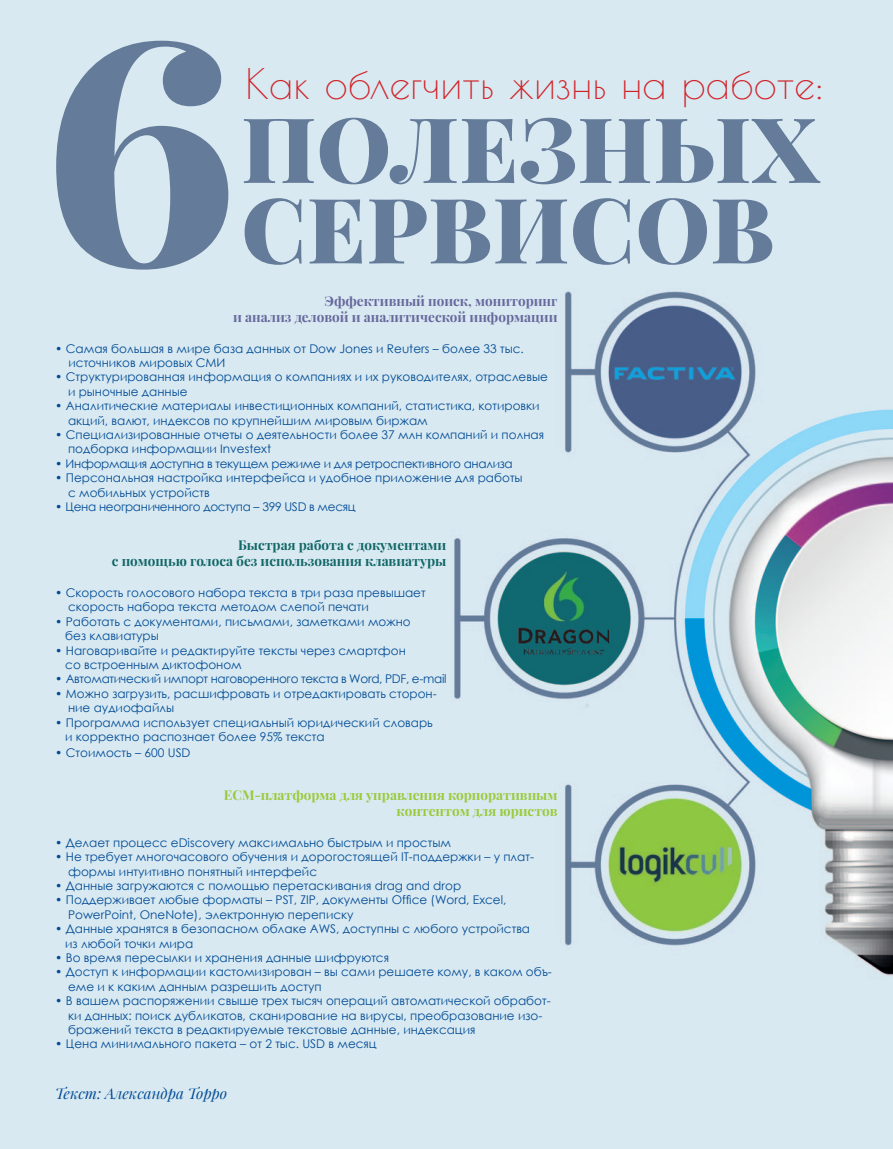
<style>
.page{position:relative;width:893px;height:1149px;background:#fff}
.page>*{position:absolute;margin:0;border:0;box-sizing:border-box;transform-origin:0 0}
.t1{font:900 310.65px "Playfair Display";color:#647b99}
.t2{font:900 90.45px/80.4px "Playfair Display";letter-spacing:.01em;color:#647b99}
.t3{font:41.4px "Poiret One";color:#d1232a}
.t4{font:italic 15px "Playfair Display";color:#014b95}
.t5{font:700 13.5px/16.2px "Playfair Display";color:#106666;text-align:right}
.t6{font:700 13.5px/16.2px "Playfair Display";color:#66679c;text-align:right}
.t7{font:700 13.5px/16.2px "Playfair Display";color:#99ca3b;text-align:right}
.t8{font:12px/14.4px "Century Gothic";color:#014b95}
.t9{font:12px "Century Gothic";letter-spacing:-.025em;color:#014b95}
</style>
<div class="page">
<div style="left:0;top:0;width:893px;height:1148px;background:#d8e9f1"></div>
<img style="left:454px;top:291px;width:439px;height:685px">
<h1 class="t1" style="left:42px;top:-52px;width:200px">6</h1>
<h3 class="t3" style="left:245px;top:59px;width:580px">КАК ОБЛЕГЧИТЬ ЖИЗНЬ НА РАБОТЕ:</h3>
<h2 class="t2" style="left:241px;top:108px;width:578px">полезных сервисов</h2>
<p class="t6" style="left:233px;top:292px;width:326px">Эффективный поиск, мониторинг<br>и анализ деловой и аналитической информации</p>
<p class="t8" style="left:69px;top:341px;width:457px;text-indent:-13px">• Самая большая в мире база данных от Dow Jones и Reuters – более 33 тыс. источников мировых СМИ</p>
<p class="t8" style="left:68px;top:369px;width:481px;text-indent:-13px">• Структурированная информация о компаниях и их руководителях, отраслевые и рыночные данные</p>
<p class="t8" style="left:68px;top:398px;width:473px;text-indent:-13px">• Аналитические материалы инвестиционных компаний, статистика, котировки акций, валют, индексов по крупнейшим мировым биржам</p>
<p class="t8" style="left:68px;top:427px;width:477px;text-indent:-13px">• Специализированные отчеты о деятельности более 37 млн компаний и полная подборка информации Investext</p>
<p class="t9" style="left:55px;top:455px;width:459px">• Информация доступна в текущем режиме и для ретроспективного анализа</p>
<p class="t8" style="left:68px;top:470px;width:456px;text-indent:-13px">• Персональная настройка интерфейса и удобное приложение для работы с мобильных устройств</p>
<p class="t9" style="left:55px;top:498px;width:302px">• Цена неограниченного доступа – 399 USD в месяц</p>
<p class="t5" style="left:112px;top:536px;width:336px">Быстрая работа с документами<br>с помощью голоса без использования клавиатуры</p>
<p class="t8" style="left:68px;top:585px;width:359px;text-indent:-13px">• Скорость голосового набора текста в три раза превышает скорость набора текста методом слепой печати</p>
<p class="t8" style="left:65px;top:614px;width:347px;text-indent:-10px">• Работать с документами, письмами, заметками можно без клавиатуры</p>
<p class="t8" style="left:65px;top:642px;width:342px;text-indent:-10px">• Наговаривайте и редактируйте тексты через смартфон со встроенным диктофоном</p>
<p class="t9" style="left:55px;top:670px;width:393px">• Автоматический импорт наговоренного текста в Word, PDF, e-mail</p>
<p class="t8" style="left:68px;top:686px;width:370px;text-indent:-13px">• Можно загрузить, расшифровать и отредактировать сторон&shy;ние аудиофайлы</p>
<p class="t8" style="left:65px;top:714px;width:369px;text-indent:-10px">• Программа использует специальный юридический словарь и корректно распознает более 95% текста</p>
<p class="t8" style="left:55px;top:745px;width:137px">• Стоимость – 600 USD</p>
<p class="t7" style="left:224px;top:786px;width:335px">ECM-платформа для управления корпоративным контентом для юристов</p>
<p class="t8" style="left:55px;top:834px;width:397px">• Делает процесс eDiscovery максимально быстрым и простым</p>
<p class="t8" style="left:68px;top:849px;width:467px;text-indent:-13px">• Не требует многочасового обучения и дорогостоящей IT-поддержки – у плат&shy;формы интуитивно понятный интерфейс</p>
<p class="t8" style="left:55px;top:877px;width:407px">• Данные загружаются с помощью перетаскивания drag and drop</p>
<p class="t8" style="left:68px;top:892px;width:440px;text-indent:-13px">• Поддерживает любые форматы – PST, ZIP, документы Office (Word, Excel,<br>PowerPoint, OneNote), электронную переписку</p>
<p class="t8" style="left:65px;top:921px;width:466px;text-indent:-10px">• Данные хранятся в безопасном облаке AWS, доступны с любого устройства из любой точки мира</p>
<p class="t8" style="left:55px;top:949px;width:335px">• Во время пересылки и хранения данные шифруются</p>
<p class="t8" style="left:68px;top:964px;width:485px;text-indent:-13px">• Доступ к информации кастомизирован – вы сами решаете кому, в каком объ&shy;еме и к каким данным разрешить доступ</p>
<p class="t8" style="left:68px;top:993px;width:484px;text-indent:-13px">• В вашем распоряжении свыше трех тысяч операций автоматической обработ&shy;ки данных: поиск дубликатов, сканирование на вирусы, преобразование изо&shy;бражений текста в редактируемые текстовые данные, индексация</p>
<p class="t8" style="left:55px;top:1036px;width:323px">• Цена минимального пакета – от 2 тыс. USD в месяц</p>
<p class="t4" style="left:55px;top:1082px;width:173px">Текст: Александра Торро</p>
</div>
